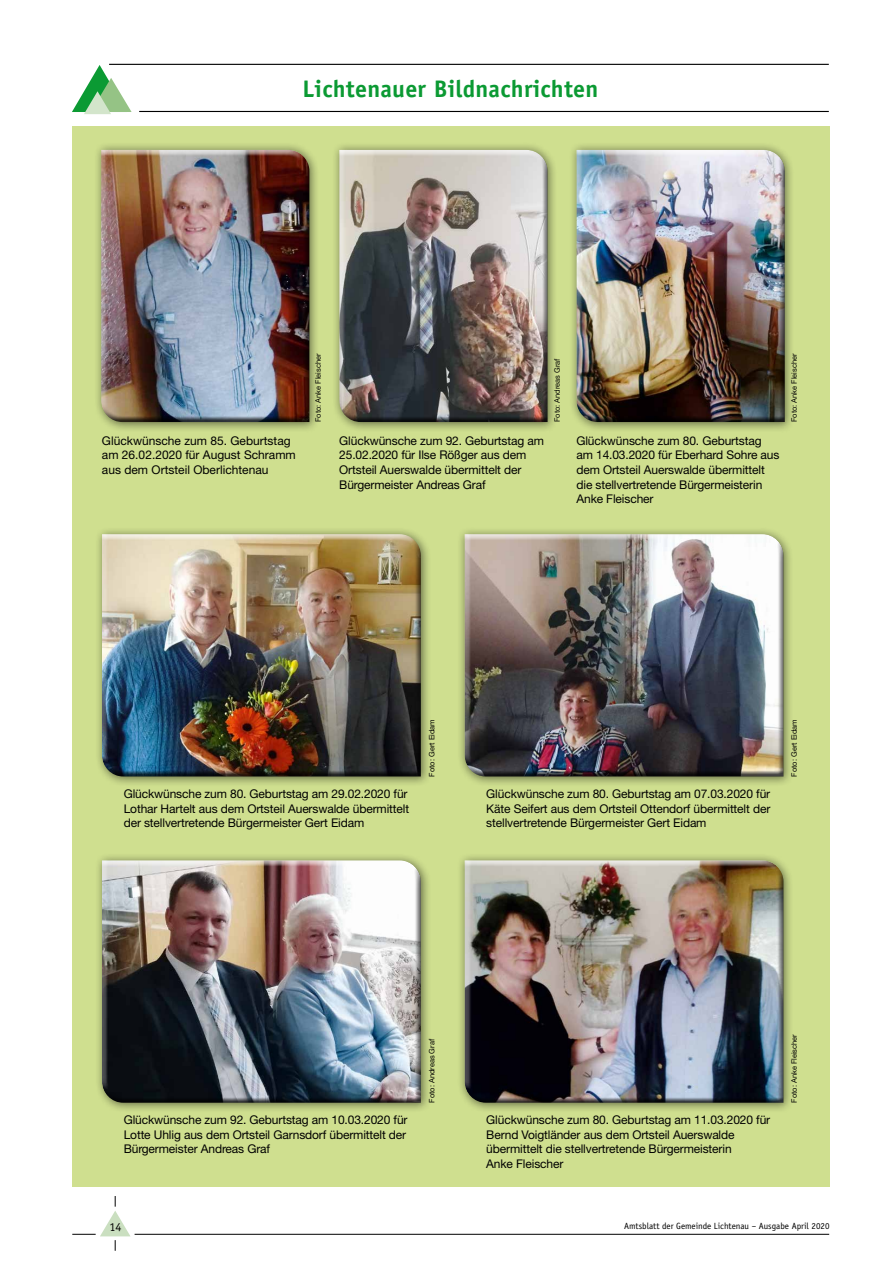
<style>
.page{position:relative;width:893px;height:1263px;background:#fff}
.page>*{position:absolute;margin:0;border:0;box-sizing:border-box;transform-origin:0 0}
.t1{font:700 24px "Officina Sans";letter-spacing:.01em;color:#0b9a33}
.t2{font:12px/14.7px "Helvetica Neue";letter-spacing:-.01em;color:#000}
.t3{font:12px "Officina Sans";color:#000}
.t4{font:9px "Officina Sans";color:#000}
.t5{font:7.5px "Helvetica Neue";color:#000}
</style>
<div class="page">
<hr style="left:135px;top:1234px;width:694px;height:1px;background:#000">
<svg style="left:72px;top:1196px;width:59px;height:55px"></svg>
<hr style="left:109px;top:64px;width:720px;height:1px;background:#000">
<hr style="left:139px;top:111px;width:690px;height:1px;background:#000">
<svg style="left:72px;top:65px;width:60px;height:49px"></svg>
<div style="left:72px;top:126px;width:758px;height:1060px;background:#cfdf8f"></div>
<div style="left:94px;top:853px;width:337px;height:260px;background:#000;opacity:.5"></div>
<div style="left:99px;top:858px;width:323px;height:236px;background:#fff;opacity:.9"></div>
<div style="left:100px;top:866px;width:322px;height:238px;background:#000;opacity:.75"></div>
<div style="left:457px;top:853px;width:337px;height:260px;background:#000;opacity:.5"></div>
<div style="left:462px;top:858px;width:323px;height:236px;background:#fff;opacity:.9"></div>
<div style="left:463px;top:866px;width:322px;height:238px;background:#000;opacity:.75"></div>
<div style="left:93px;top:142px;width:227px;height:291px;background:#000;opacity:.5"></div>
<div style="left:100px;top:148px;width:211px;height:265px;background:#fff;opacity:.9"></div>
<div style="left:100px;top:156px;width:211px;height:267px;background:#000;opacity:.75"></div>
<div style="left:332px;top:142px;width:226px;height:291px;background:#000;opacity:.5"></div>
<div style="left:338px;top:148px;width:211px;height:265px;background:#fff;opacity:.9"></div>
<div style="left:338px;top:156px;width:211px;height:267px;background:#000;opacity:.75"></div>
<div style="left:569px;top:142px;width:226px;height:291px;background:#000;opacity:.5"></div>
<div style="left:575px;top:148px;width:211px;height:263px;background:#fff;opacity:.9"></div>
<div style="left:575px;top:156px;width:211px;height:267px;background:#000;opacity:.75"></div>
<div style="left:94px;top:526px;width:337px;height:261px;background:#000;opacity:.5"></div>
<div style="left:99px;top:531px;width:323px;height:236px;background:#fff;opacity:.9"></div>
<div style="left:100px;top:540px;width:322px;height:237px;background:#000;opacity:.75"></div>
<div style="left:457px;top:526px;width:337px;height:261px;background:#000;opacity:.5"></div>
<div style="left:462px;top:531px;width:323px;height:236px;background:#fff;opacity:.9"></div>
<div style="left:463px;top:540px;width:322px;height:237px;background:#000;opacity:.75"></div>
<h1 class="t1" style="left:302px;top:73px;width:297px">Lichtenauer Bildnachrichten</h1>
<p class="t2" style="left:102px;top:433px;width:195px">Glückwünsche zum 85. Geburtstag am 26.02.2020 für August Schramm aus dem Ortsteil Oberlichtenau</p>
<p class="t5" style="left:314px;top:422px;width:70px;rotate:-90deg">Foto: Anke Fleischer</p>
<p class="t2" style="left:339px;top:433px;width:206px">Glückwünsche zum 92. Geburtstag am 25.02.2020 für Ilse Rößger aus dem Ortsteil Auerswalde übermittelt der Bürgermeister Andreas Graf</p>
<p class="t5" style="left:553px;top:422px;width:65px;rotate:-90deg">Foto: Andreas Graf</p>
<p class="t2" style="left:576px;top:433px;width:205px">Glückwünsche zum 80. Geburtstag am 14.03.2020 für Eberhard Sohre aus dem Ortsteil Auerswalde übermittelt die stellvertretende Bürgermeisterin<br>Anke Fleischer</p>
<p class="t5" style="left:790px;top:422px;width:70px;rotate:-90deg">Foto: Anke Fleischer</p>
<p class="t2" style="left:124px;top:786px;width:287px">Glückwünsche zum 80. Geburtstag am 29.02.2020 für<br>Lothar Hartelt aus dem Ortsteil Auerswalde übermittelt der stellvertretende Bürgermeister Gert Eidam</p>
<p class="t5" style="left:427px;top:776px;width:59px;rotate:-90deg">Foto: Gert Eidam</p>
<p class="t2" style="left:486px;top:786px;width:286px;text-align:justify">Glückwünsche zum 80. Geburtstag am 07.03.2020 für Käte Seifert aus dem Ortsteil Ottendorf übermittelt der stellvertretende Bürgermeister Gert Eidam</p>
<p class="t5" style="left:790px;top:776px;width:59px;rotate:-90deg">Foto: Gert Eidam</p>
<p class="t2" style="left:124px;top:1112px;width:285px;text-align:justify">Glückwünsche zum 92. Geburtstag am 10.03.2020 für Lotte Uhlig aus dem Ortsteil Garnsdorf übermittelt der Bürgermeister Andreas Graf</p>
<p class="t5" style="left:427px;top:1103px;width:65px;rotate:-90deg">Foto: Andreas Graf</p>
<p class="t2" style="left:486px;top:1112px;width:285px">Glückwünsche zum 80. Geburtstag am 11.03.2020 für Bernd Voigtländer aus dem Ortsteil Auerswalde übermittelt die stellvertretende Bürgermeisterin<br>Anke Fleischer</p>
<p class="t5" style="left:790px;top:1103px;width:70px;rotate:-90deg">Foto: Anke Fleischer</p>
<p class="t3" style="left:109px;top:1220px;width:13px">14</p>
<p class="t4" style="left:624px;top:1220px;width:207px">Amtsblatt der Gemeinde Lichtenau – Ausgabe April 2020</p>
</div>
